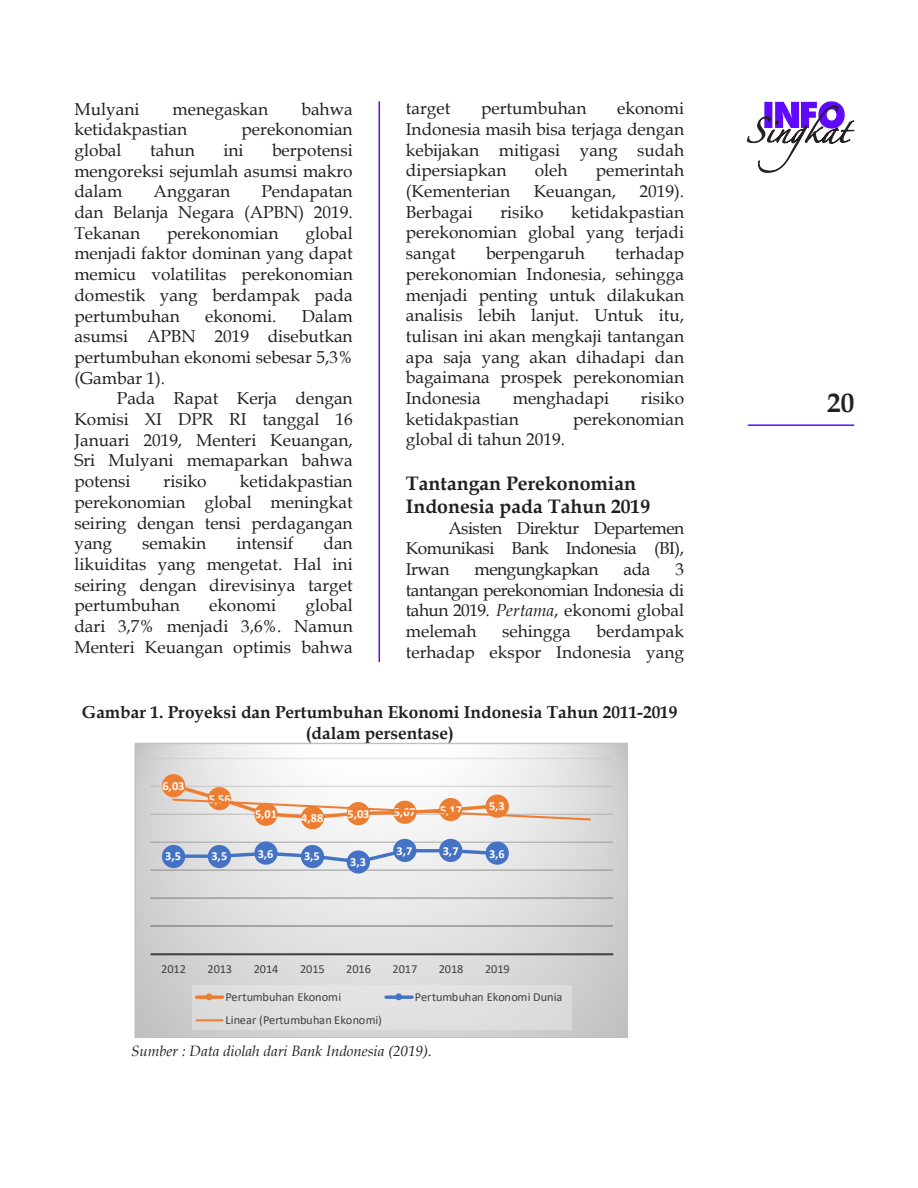
<style>
.page{position:relative;width:918px;height:1188px;background:#fff}
.page>*{position:absolute;margin:0;border:0;box-sizing:border-box;transform-origin:0 0}
.t1{font:700 27px "Book Antiqua";color:#231f20}
.Subjudul{font:700 19.5px/23.4px "Book Antiqua";color:#231f20}
.Naskah{font:17.25px/20.7px "Book Antiqua";color:#231f20;text-align:justify}
.Judul_Tabel{font:700 17.25px/20.7px "Book Antiqua";color:#231f20;text-align:center}
.Naskah-2{font:17.25px "Book Antiqua";letter-spacing:-.03em;color:#231f20}
.Sumber{font:italic 15px "Book Antiqua";color:#231f20}
.t2{font:12.3px "Calibri";letter-spacing:-.005em;color:#404040}
.t3{font:700 12.3px "Calibri";letter-spacing:-.005em;color:#fff}
.s1{font-style:italic}
</style>
<div class="page">
<hr style="left:748px;top:424px;width:106px;height:2px;background:#600afd">
<svg style="left:747px;top:101px;width:107px;height:72px"></svg>
<hr style="left:379px;top:101px;width:1px;height:561px;background:#600afd">
<svg style="left:137px;top:745px;width:489px;height:291px;background:#d7d7d7"></svg>
<svg style="left:150px;top:758px;width:463px;height:169px"></svg>
<hr style="left:151px;top:953px;width:462px;height:2px;background:#404040">
<div style="left:162px;top:774px;width:23px;height:23px;background:#ed7d31;border-radius:50%"></div>
<svg style="left:254px;top:803px;width:24px;height:23px"></svg>
<div style="left:301px;top:806px;width:23px;height:23px;background:#ed7d31;border-radius:50%"></div>
<div style="left:347px;top:802px;width:23px;height:23px;background:#ed7d31;border-radius:50%"></div>
<svg style="left:393px;top:801px;width:24px;height:23px"></svg>
<svg style="left:181px;top:847px;width:313px;height:18px"></svg>
<div style="left:162px;top:845px;width:23px;height:23px;background:#4472c4;border-radius:50%"></div>
<div style="left:208px;top:845px;width:23px;height:23px;background:#4472c4;border-radius:50%"></div>
<div style="left:254px;top:842px;width:24px;height:23px;background:#4472c4;border-radius:50%"></div>
<div style="left:301px;top:845px;width:23px;height:23px;background:#4472c4;border-radius:50%"></div>
<div style="left:347px;top:850px;width:23px;height:24px;background:#4472c4;border-radius:50%"></div>
<div style="left:393px;top:839px;width:24px;height:23px;background:#4472c4;border-radius:50%"></div>
<div style="left:439px;top:839px;width:23px;height:23px;background:#4472c4;border-radius:50%"></div>
<div style="left:486px;top:842px;width:23px;height:23px;background:#4472c4;border-radius:50%"></div>
<svg style="left:169px;top:781px;width:423px;height:41px"></svg>
<div style="left:192px;top:985px;width:379px;height:45px;background:#e0e0e0"></div>
<svg style="left:197px;top:995px;width:26px;height:4px"></svg>
<div style="left:206px;top:993px;width:7px;height:7px;background:#ed7d31;border-radius:50%"></div>
<svg style="left:386px;top:995px;width:26px;height:4px"></svg>
<div style="left:395px;top:993px;width:7px;height:7px;background:#4472c4;border-radius:50%"></div>
<hr style="left:197px;top:1019px;width:26px;height:2px;background:#ed7d31">
<div style="left:135px;top:743px;width:493px;height:295px;border:1px solid #bfbfbf"></div>
<p class="Naskah" style="left:74px;top:98px;width:67px">Mulyani</p>
<p class="Naskah" style="left:173px;top:98px;width:97px">menegaskan</p>
<p class="Naskah" style="left:301px;top:98px;width:53px">bahwa</p>
<p class="Naskah" style="left:74px;top:119px;width:114px">ketidakpastian</p>
<p class="Naskah" style="left:242px;top:119px;width:113px">perekonomian</p>
<p class="Naskah" style="left:74px;top:139px;width:49px">global</p>
<p class="Naskah" style="left:150px;top:139px;width:46px">tahun</p>
<p class="Naskah" style="left:223px;top:139px;width:22px">ini</p>
<p class="Naskah" style="left:74px;top:139px;width:280px;text-indent:198px">berpotensi mengoreksi sejumlah asumsi makro dalam</p>
<p class="Naskah" style="left:74px;top:181px;width:280px;text-indent:187px">Pendapatan dan Belanja Negara (APBN) 2019.<br>Tekanan</p>
<p class="Naskah" style="left:154px;top:181px;width:78px">Anggaran</p>
<p class="Naskah" style="left:74px;top:222px;width:280px;text-indent:231px">global menjadi faktor dominan yang dapat memicu volatilitas perekonomian domestik yang berdampak pada pertumbuhan</p>
<p class="Naskah" style="left:167px;top:222px;width:113px">perekonomian</p>
<p class="Naskah" style="left:74px;top:305px;width:280px;text-indent:227px">Dalam asumsi APBN 2019 disebutkan pertumbuhan ekonomi sebesar 5,3% (Gambar 1).</p>
<p class="Naskah" style="left:74px;top:388px;width:280px;text-indent:43px">Pada Rapat Kerja dengan Komisi XI DPR RI tanggal 16<br>Januari 2019, Menteri Keuangan, Sri Mulyani memaparkan bahwa potensi</p>
<p class="Naskah" style="left:205px;top:305px;width:73px">ekonomi.</p>
<p class="Naskah" style="left:74px;top:471px;width:280px;text-indent:165px">ketidakpastian perekonomian global meningkat seiring dengan tensi perdagangan yang</p>
<p class="Naskah" style="left:164px;top:471px;width:45px">risiko</p>
<p class="Naskah" style="left:74px;top:533px;width:280px;text-indent:249px">dan likuiditas yang mengetat. Hal ini seiring dengan direvisinya target pertumbuhan</p>
<p class="Naskah" style="left:142px;top:533px;width:66px">semakin</p>
<p class="Naskah" style="left:236px;top:533px;width:59px">intensif</p>
<p class="Naskah" style="left:74px;top:595px;width:280px;text-indent:231px">global dari 3,7% menjadi 3,6%. Namun Menteri Keuangan optimis bahwa</p>
<p class="Naskah" style="left:209px;top:595px;width:68px">ekonomi</p>
<p class="Naskah" style="left:406px;top:98px;width:46px">target</p>
<p class="Naskah" style="left:481px;top:98px;width:107px">pertumbuhan</p>
<p class="Naskah" style="left:406px;top:98px;width:280px;text-indent:211px">ekonomi Indonesia masih bisa terjaga dengan kebijakan mitigasi yang sudah dipersiapkan</p>
<p class="Naskah" style="left:535px;top:160px;width:34px">oleh</p>
<p class="Naskah" style="left:596px;top:160px;width:90px">pemerintah</p>
<p class="Naskah" style="left:406px;top:180px;width:106px">(Kementerian</p>
<p class="Naskah" style="left:534px;top:180px;width:84px">Keuangan,</p>
<p class="Naskah" style="left:640px;top:180px;width:46px">2019).</p>
<p class="Naskah" style="left:406px;top:201px;width:69px">Berbagai</p>
<p class="Naskah" style="left:500px;top:201px;width:45px">risiko</p>
<p class="Naskah" style="left:406px;top:201px;width:280px;text-indent:165px">ketidakpastian perekonomian global yang terjadi sangat</p>
<p class="Naskah" style="left:406px;top:243px;width:280px;text-indent:209px">terhadap perekonomian Indonesia, sehingga menjadi penting untuk dilakukan analisis lebih lanjut. Untuk itu, tulisan ini akan mengkaji tantangan apa saja yang akan dihadapi dan bagaimana prospek perekonomian Indonesia</p>
<p class="Naskah" style="left:486px;top:243px;width:100px">berpengaruh</p>
<p class="Naskah" style="left:513px;top:387px;width:98px">menghadapi</p>
<p class="Naskah" style="left:641px;top:387px;width:45px">risiko</p>
<p class="Naskah" style="left:406px;top:408px;width:114px">ketidakpastian</p>
<p class="Naskah" style="left:573px;top:408px;width:113px">perekonomian</p>
<p class="Naskah" style="left:406px;top:429px;width:161px">global di tahun 2019.</p>
<p class="Subjudul" style="left:406px;top:471px;width:246px">Tantangan Perekonomian<br>Indonesia pada Tahun 2019</p>
<p class="Naskah" style="left:406px;top:517px;width:280px;text-indent:43px">Asisten Direktur Departemen Komunikasi Bank Indonesia (BI), Irwan</p>
<p class="Naskah-2" style="left:475px;top:557px;width:125px">mengungkapkan</p>
<p class="Naskah" style="left:624px;top:558px;width:28px">ada</p>
<p class="Naskah" style="left:406px;top:558px;width:280px;text-indent:270px">3 tantangan perekonomian Indonesia di tahun 2019. <span class="s1">Pertama</span>, ekonomi global melemah</p>
<p class="Naskah" style="left:406px;top:621px;width:280px;text-align:right">berdampak<br>terhadap ekspor Indonesia yang</p>
<p class="Naskah" style="left:502px;top:621px;width:70px">sehingga</p>
<p class="Judul_Tabel" style="left:82px;top:702px;width:597px">Gambar 1. Proyeksi dan Pertumbuhan Ekonomi Indonesia Tahun 2011-2019 (dalam persentase)</p>
<p class="t3" style="left:162px;top:777px;width:23px">6,03</p>
<p class="t3" style="left:209px;top:790px;width:23px">5,56</p>
<p class="t3" style="left:255px;top:805px;width:23px">5,01</p>
<p class="t3" style="left:301px;top:809px;width:23px">4,88</p>
<p class="t3" style="left:348px;top:805px;width:23px">5,03</p>
<p class="t3" style="left:394px;top:804px;width:23px">5,07</p>
<p class="t3" style="left:440px;top:801px;width:23px">5,17</p>
<p class="t3" style="left:489px;top:797px;width:17px">5,3</p>
<p class="t3" style="left:165px;top:848px;width:17px">3,5</p>
<p class="t3" style="left:211px;top:848px;width:17px">3,5</p>
<p class="t3" style="left:258px;top:845px;width:17px">3,6</p>
<p class="t3" style="left:304px;top:848px;width:17px">3,5</p>
<p class="t3" style="left:397px;top:842px;width:17px">3,7</p>
<p class="t3" style="left:443px;top:842px;width:17px">3,7</p>
<p class="t3" style="left:489px;top:845px;width:17px">3,6</p>
<p class="t3" style="left:350px;top:853px;width:17px">3,3</p>
<p class="t2" style="left:161px;top:961px;width:26px">2012</p>
<p class="t2" style="left:208px;top:961px;width:26px">2013</p>
<p class="t2" style="left:254px;top:961px;width:26px">2014</p>
<p class="t2" style="left:300px;top:961px;width:26px">2015</p>
<p class="t2" style="left:346px;top:961px;width:26px">2016</p>
<p class="t2" style="left:393px;top:961px;width:26px">2017</p>
<p class="t2" style="left:439px;top:961px;width:26px">2018</p>
<p class="t2" style="left:485px;top:961px;width:26px">2019</p>
<p class="t2" style="left:226px;top:988px;width:117px">Pertumbuhan Ekonomi</p>
<p class="t2" style="left:415px;top:988px;width:149px">Pertumbuhan Ekonomi Dunia</p>
<p class="t2" style="left:226px;top:1011px;width:158px">Linear (Pertumbuhan Ekonomi)</p>
<p class="Sumber" style="left:131px;top:1040px;width:302px">Sumber : Data diolah dari Bank Indonesia (2019).</p>
<p class="t1" style="left:827px;top:385px;width:28px">20</p>
</div>
